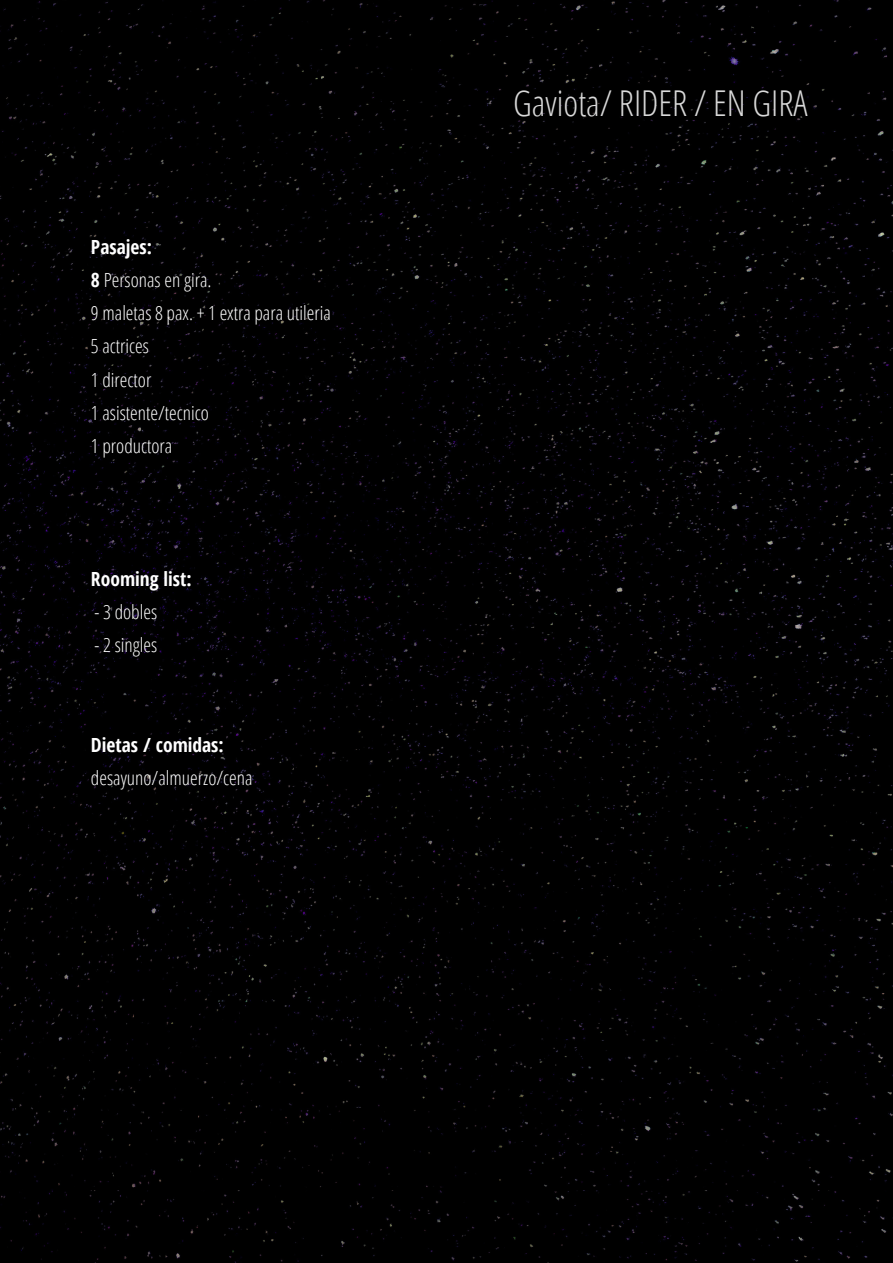
<style>
.page{position:relative;width:893px;height:1263px;background:#000}
.page>*{position:absolute;margin:0;border:0;box-sizing:border-box;transform-origin:0 0}
.t1{font:300 35.62px "Open Sans Condensed";color:#d9d9d9}
.t2{font:300 19.5px "Open Sans Condensed";color:#fff}
.t3{font:700 19.5px "Open Sans Condensed";color:#fff}
.s1{font-weight:700}
</style>
<div class="page">
<hr style="left:61px;top:1187px;width:827px;height:3px;background:#000">
<p class="t3" style="left:91px;top:233px;width:63px">Pasajes:</p>
<p class="t2" style="left:91px;top:266px;width:122px"><span class="s1">8</span> Personas en gira.</p>
<p class="t2" style="left:91px;top:299px;width:241px">9 maletas 8 pax. + 1 extra para utileria</p>
<p class="t2" style="left:91px;top:332px;width:60px">5 actrices</p>
<p class="t2" style="left:91px;top:366px;width:62px">1 director</p>
<p class="t2" style="left:91px;top:399px;width:119px">1 asistente/tecnico</p>
<p class="t2" style="left:91px;top:432px;width:83px">1 productora</p>
<p class="t3" style="left:91px;top:565px;width:102px">Rooming list:</p>
<p class="t2" style="left:95px;top:598px;width:64px">- 3 dobles</p>
<p class="t2" style="left:95px;top:631px;width:64px">- 2 singles</p>
<h1 class="t3" style="left:91px;top:731px;width:134px">Dietas / comidas:</h1>
<p class="t2" style="left:91px;top:764px;width:163px">desayuno/almuerzo/cena</p>
<p class="t1" style="left:513px;top:78px;width:296px">Gaviota/ RIDER / EN GIRA</p>
</div>
